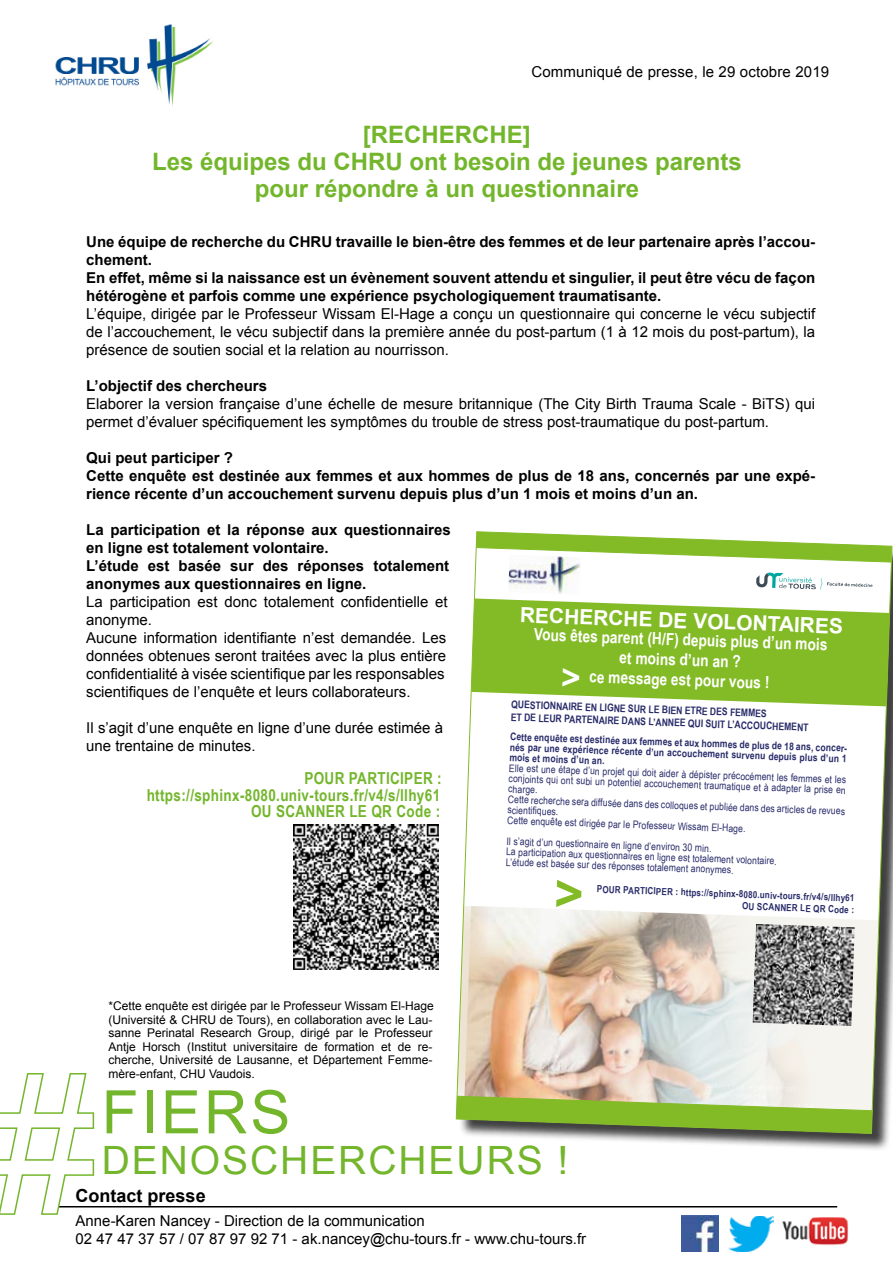
<style>
.page{position:relative;width:893px;height:1263px;background:#fff}
.page>*{position:absolute;margin:0;border:0;box-sizing:border-box;transform-origin:0 0}
.t1{font:187.5px "Arial";color:#fff}
.t2{font:60px "Arial";letter-spacing:.05em;color:#73b62b}
.t3{font:39px "Arial";letter-spacing:.05em;color:#73b62b}
.t4{font:700 24px/27px "Arial";color:#73b62b;text-align:center}
.t5{font:700 21px "Arial";color:#fff}
.t6{font:700 18px "Arial";color:#000}
.t7{font:700 16.8px "Arial Narrow";color:#fff}
.t8{font:700 16.5px/16.5px "Arial Narrow";letter-spacing:.02em;color:#73b62b;text-align:right}
.t9{font:15px/18px "Arial";color:#000}
.t10{font:700 15px/18px "Arial";color:#000}
.t11{font:12px/13.5px "Arial";color:#000}
.t12{font:10.5px/10.5px "Arial Narrow";color:#292c6a}
.t13{font:700 10.5px/10.5px "Arial Narrow";color:#292c6a;text-align:justify}
.t14{font:700 10.5px/12.6px "Arial Narrow";color:#292c6a}
.t15{font:700 9.75px "Arial Narrow";color:#292c6a}
.s1{font-family:"Arial";font-size:33.45px}
</style>
<div class="page">
<img style="left:55px;top:24px;width:158px;height:82px">
<hr style="left:52px;top:1206px;width:785px;height:1px;background:#000">
<img style="left:681px;top:1215px;width:37px;height:37px">
<img style="left:728px;top:1216px;width:45px;height:35px">
<img style="left:773px;top:1206px;width:75px;height:40px">
<div style="left:459px;top:534px;width:434px;height:618px;background:#000;opacity:.75"></div>
<svg style="left:459px;top:531px;width:433px;height:603px"></svg>
<svg style="left:0;top:1073px;width:96px;height:142px"></svg>
<img style="left:293px;top:825px;width:145px;height:144px">
<svg style="left:456px;top:880px;width:436px;height:253px"></svg>
<p class="t9" style="left:531px;top:62px;width:299px">Communiqué de presse, le 29 octobre 2019</p>
<h3 class="t4" style="left:152px;top:122px;width:591px">[RECHERCHE]<br>Les équipes du CHRU ont besoin de jeunes parents pour répondre à un questionnaire</h3>
<p class="t10" style="left:86px;top:233px;width:731px">Une équipe de recherche du CHRU travaille le bien-être des femmes et de leur partenaire après l’accou&shy;chement.<br>En effet, même si la naissance est un évènement souvent attendu et singulier, il peut être vécu de façon hétérogène et parfois comme une expérience psychologiquement traumatisante.</p>
<p class="t9" style="left:86px;top:305px;width:731px;text-align:justify">L’équipe, dirigée par le Professeur Wissam El-Hage a conçu un questionnaire qui concerne le vécu subjectif de l’accouchement, le vécu subjectif dans la première année du post-partum (1 à 12 mois du post-partum), la présence de soutien social et la relation au nourrisson.</p>
<p class="t10" style="left:86px;top:377px;width:182px">L’objectif des chercheurs</p>
<p class="t9" style="left:86px;top:395px;width:730px">Elaborer la version française d’une échelle de mesure britannique (The City Birth Trauma Scale - BiTS) qui permet d’évaluer spécifiquement les symptômes du trouble de stress post-traumatique du post-partum.</p>
<p class="t10" style="left:86px;top:449px;width:730px">Qui peut participer ?<br>Cette enquête est destinée aux femmes et aux hommes de plus de 18 ans, concernés par une expé&shy;rience récente d’un accouchement survenu depuis plus d’un 1 mois et moins d’un an.</p>
<p class="t10" style="left:86px;top:521px;width:366px">La participation et la réponse aux questionnaires en ligne est totalement volontaire.<br>L’étude est basée sur des réponses totalement anonymes aux questionnaires en ligne.</p>
<p class="t9" style="left:86px;top:593px;width:363px">La participation est donc totalement confidentielle et anonyme.<br>Aucune information identifiante n’est demandée. Les données obtenues seront traitées avec la plus entière confidentialité à visée scientifique par les responsables scientifiques de l’enquête et leurs collaborateurs.</p>
<p class="t9" style="left:86px;top:719px;width:358px">Il s’agit d’une enquête en ligne d’une durée estimée à une trentaine de minutes.</p>
<h3 class="t5" style="left:521px;top:601px;width:324px;rotate:2deg">RECHERCHE DE VOLONTAIRES</h3>
<p class="t7" style="left:535px;top:622px;width:295px;rotate:2deg">Vous êtes parent (H/F) depuis plus d’un mois</p>
<p class="t7" style="left:620px;top:645px;width:123px;rotate:2deg">et moins d’un an ?</p>
<p class="t7" style="left:562px;top:663px;width:210px;rotate:2deg"><span class="s1">&gt;</span> ce message est pour vous !</p>
<p class="t14" style="left:512px;top:697px;width:299px;rotate:2deg">QUESTIONNAIRE EN LIGNE SUR LE BIEN ETRE DES FEMMES<br>ET DE LEUR PARTENAIRE DANS L’ANNEE QUI SUIT L’ACCOUCHEMENT</p>
<p class="t13" style="left:510px;top:731px;width:339px;rotate:2deg">Cette enquête est destinée aux femmes et aux hommes de plus de 18 ans, concer&shy;nés par une expérience récente d’un accouchement survenu depuis plus d’un 1 mois et moins d’un an.</p>
<p class="t12" style="left:509px;top:762px;width:339px;rotate:2deg">Elle est une étape d’un projet qui doit aider à dépister précocément les femmes et les conjoints qui ont subi un potentiel accouchement traumatique et à adapter la prise en charge.<br>Cette recherche sera diffusée dans des colloques et publiée dans des articles de revues scientifi ques.<br>Cette enquête est dirigée par le Professeur Wissam El-Hage.</p>
<p class="t12" style="left:507px;top:835px;width:272px;rotate:2deg">Il s’agit d’un questionnaire en ligne d’environ 30 min.<br>La participation aux questionnaires en ligne est totalement volontaire.<br>L’étude est basée sur des réponses totalement anonymes.</p>
<p class="t15" style="left:597px;top:882px;width:259px;rotate:2deg">POUR PARTICIPER : https://sphinx-8080.univ-tours.fr/v4/s/llhy61</p>
<p class="t15" style="left:742px;top:898px;width:114px;rotate:2deg">OU SCANNER LE QR Code :</p>
<p class="t8" style="left:147px;top:769px;width:297px">POUR PARTICIPER : https://sphinx-8080.univ-tours.fr/v4/s/llhy61<br>OU SCANNER LE QR Code :</p>
<p class="t11" style="left:108px;top:999px;width:327px">*Cette enquête est dirigée par le Professeur Wissam El-Hage (Université &amp; CHRU de Tours), en collaboration avec le Lau&shy;sanne Perinatal Research Group, dirigé par le Professeur Antje Horsch (Institut universitaire de formation et de re&shy;cherche, Université de Lausanne, et Département Femme&shy;mère-enfant, CHU Vaudois.</p>
<h1 class="t1" style="left:-9px;top:1022px;width:106px">#</h1>
<h2 class="t2" style="left:102px;top:1073px;width:190px">FIERS</h2>
<h3 class="t3" style="left:102px;top:1134px;width:468px">DENOSCHERCHEURS !</h3>
<p class="t6" style="left:76px;top:1184px;width:132px">Contact presse</p>
<p class="t9" style="left:76px;top:1211px;width:512px">Anne-Karen Nancey - Direction de la communication<br>02 47 47 37 57 / 07 87 97 92 71 - ak.nancey@chu-tours.fr - www.chu-tours.fr</p>
</div>
